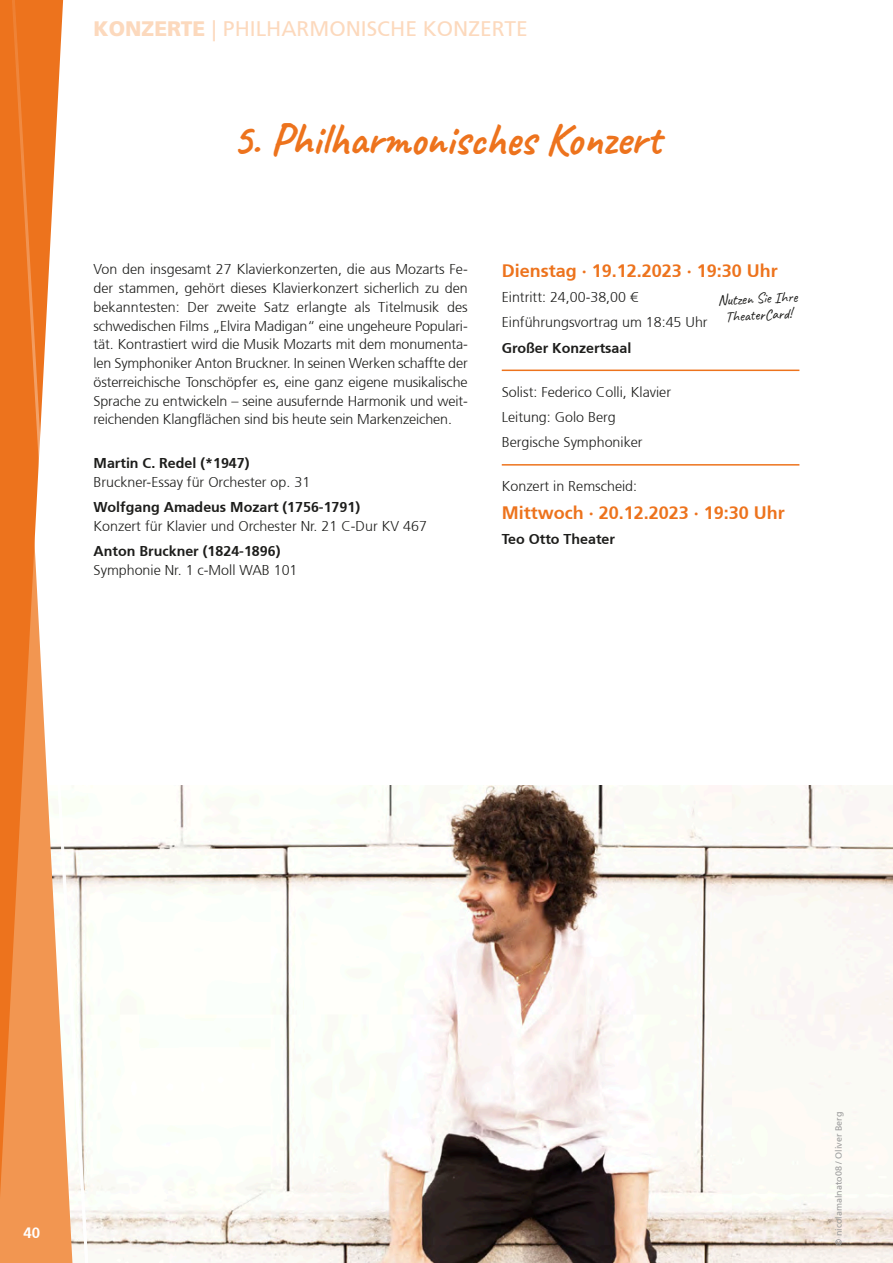
<style>
.page{position:relative;width:893px;height:1263px;background:#fff}
.page>*{position:absolute;margin:0;border:0;box-sizing:border-box;transform-origin:0 0}
.t1{font:700 45px "Caveat";letter-spacing:-.01em;color:#ed731d}
.t2{font:21px "Frutiger";color:#fcd9bd}
.t3{font:700 18px "Frutiger";color:#ed731d}
.t4{font:15px/16.5px "Caveat";color:#1d1d1b;text-align:center}
.t5{font:700 15px "Frutiger";color:#fff}
.t6{font:300 14.25px/18.8px "Frutiger";color:#1d1d1b}
.t7{font:700 14.25px "Frutiger";color:#1d1d1b}
.t8{font:9px "Frutiger";color:#9d9d9d}
.s1{font-family:"Frutiger LT Std";font-weight:900}
</style>
<div class="page">
<img style="left:95px;top:786px;width:798px;height:477px">
<hr style="left:502px;top:370px;width:297px;height:1px;background:#ed731d">
<hr style="left:502px;top:464px;width:297px;height:2px;background:#ed731d">
<svg style="left:0;top:0;width:9px;height:1263px;background:#ed7723"></svg>
<svg style="left:9px;top:0;width:86px;height:1263px"></svg>
<h2 class="t2" style="left:94px;top:17px;width:436px"><span class="s1">KONZERTE</span> | PHILHARMONISCHE KONZERTE</h2>
<h1 class="t1" style="left:232px;top:110px;width:430px">5. Philharmonisches Konzert</h1>
<p class="t6" style="left:94px;top:260px;width:376px;text-align:justify">Von den insgesamt 27 Klavierkonzerten, die aus Mozarts Fe&shy;der stammen, gehört dieses Klavierkonzert sicherlich zu den bekanntesten: Der zweite Satz erlangte als Titelmusik des schwedischen Films „Elvira Madigan“ eine ungeheure Populari&shy;tät. Kontrastiert wird die Musik Mozarts mit dem monumenta&shy;len Symphoniker Anton Bruckner. In seinen Werken schaffte der österreichische Tonschöpfer es, eine ganz eigene musikalische Sprache zu entwickeln – seine ausufernde Harmonik und weit&shy;reichenden Klangflächen sind bis heute sein Markenzeichen.</p>
<p class="t7" style="left:94px;top:455px;width:158px">Martin C. Redel (*1947)</p>
<p class="t6" style="left:94px;top:473px;width:218px">Bruckner-Essay für Orchester op. 31</p>
<p class="t7" style="left:94px;top:499px;width:268px">Wolfgang Amadeus Mozart (1756-1791)</p>
<p class="t6" style="left:94px;top:517px;width:335px">Konzert für Klavier und Orchester Nr. 21 C-Dur KV 467</p>
<p class="t7" style="left:94px;top:543px;width:188px">Anton Bruckner (1824-1896)</p>
<p class="t6" style="left:94px;top:561px;width:205px">Symphonie Nr. 1 c-Moll WAB 101</p>
<p class="t3" style="left:502px;top:260px;width:278px">Dienstag · 19.12.2023 · 19:30 Uhr</p>
<p class="t6" style="left:502px;top:285px;width:207px;line-height:25px">Eintritt: 24,00-38,00 €<br>Einführungsvortrag um 18:45 Uhr</p>
<p class="t7" style="left:502px;top:339px;width:131px">Großer Konzertsaal</p>
<p class="t6" style="left:502px;top:380px;width:171px;line-height:25px">Solist: Federico Colli, Klavier<br>Leitung: Golo Berg<br>Bergische Symphoniker</p>
<p class="t6" style="left:502px;top:477px;width:137px">Konzert in Remscheid:</p>
<p class="t3" style="left:502px;top:502px;width:285px">Mittwoch · 20.12.2023 · 19:30 Uhr</p>
<p class="t7" style="left:502px;top:530px;width:115px">Teo Otto Theater</p>
<p class="t4" style="left:718px;top:292px;width:81px;rotate:-3deg">Nutzen Sie Ihre<br>TheaterCard!</p>
<p class="t5" style="left:23px;top:1223px;width:18px">40</p>
<p class="t8" style="left:833px;top:1246px;width:136px;rotate:-90deg">© nicolamalnato08 / Oliver Berg</p>
</div>
